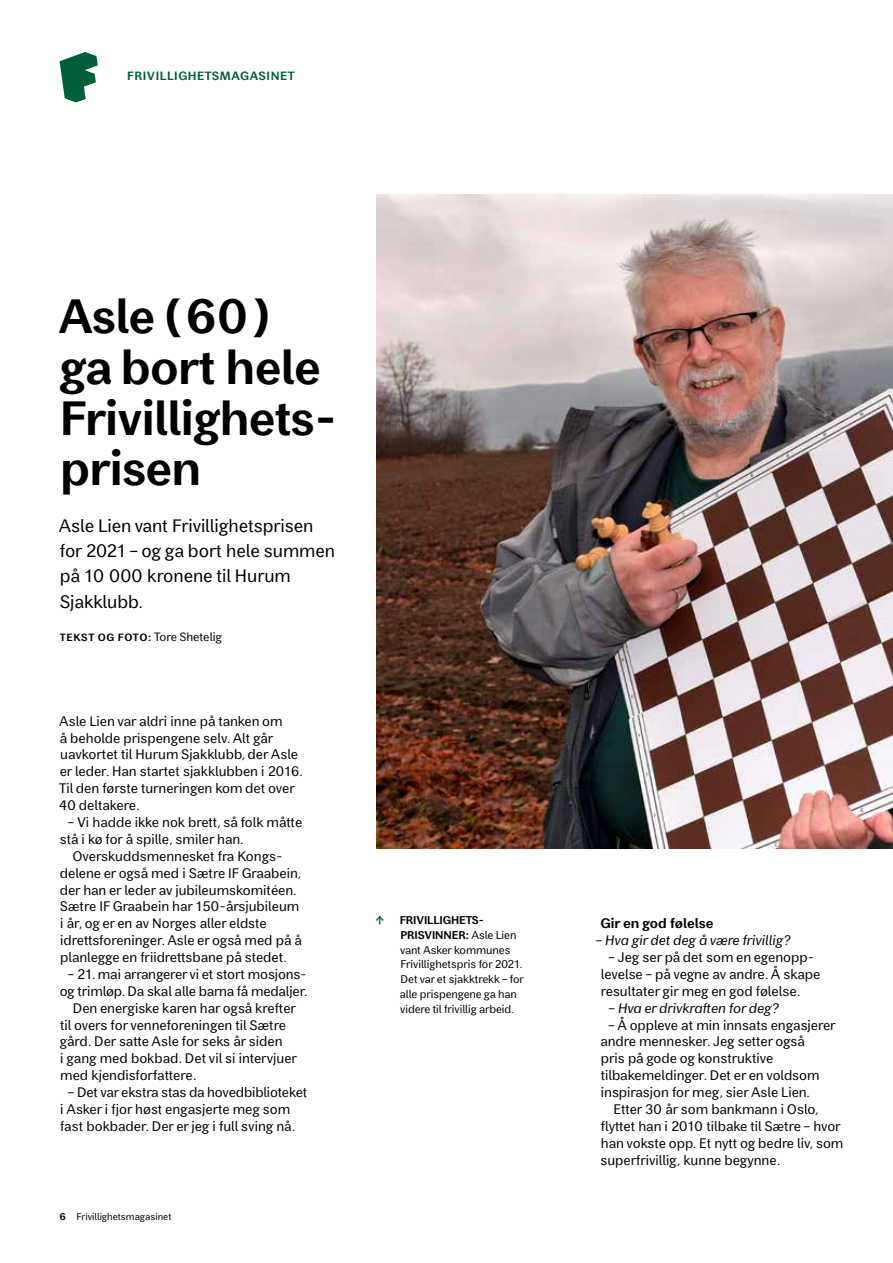
<style>
.page{position:relative;width:893px;height:1263px;background:#fff}
.page>*{position:absolute;margin:0;border:0;box-sizing:border-box;transform-origin:0 0}
.t1{font:700 48px/50.7px "Asker Sans";letter-spacing:-.015em;color:#000}
.t2{font:18px/25.3px "Asker Sans";color:#000}
.t3{font:13.8px/17px "Asker Sans";letter-spacing:-.01em;color:#000}
.t4{font:italic 13.8px "Asker Sans";color:#000}
.t5{font:700 13.8px "Asker Sans";color:#000}
.t6{font:700 12px "Asker Sans";letter-spacing:.05em;color:#005f3b}
.t7{font:11.25px/14.7px "Asker Sans";letter-spacing:-.005em;color:#000}
.t8{font:700 11.25px "Asker Sans";color:#005f3b}
.t9{font:700 10.5px "Asker Sans";letter-spacing:.06em;color:#000}
.t10{font:9.75px "Asker Sans";color:#000}
.s1{font-weight:400;font-size:12px}
.s2{font-weight:700}
</style>
<div class="page">
<img style="left:376px;top:194px;width:517px;height:654px">
<svg style="left:60px;top:52px;width:38px;height:50px"></svg>
<p class="t6" style="left:127px;top:69px;width:169px">FRIVILLIGHETSMAGASINET</p>
<h1 class="t1" style="left:59px;top:290px;width:281px">Asle (60)<br>ga bort hele<br>Frivillighets&shy;prisen</h1>
<h2 class="t2" style="left:59px;top:512px;width:278px">Asle Lien vant Frivillighetsprisen for 2021 – og ga bort hele summen på 10 000 kronene til Hurum<br>Sjakklubb.</h2>
<p class="t9" style="left:60px;top:631px;width:164px">TEKST OG FOTO: <span class="s1">Tore Shetelig</span></p>
<p class="t3" style="left:59px;top:712px;width:246px">Asle Lien var aldri inne på tanken om<br>å beholde prispengene selv. Alt går uavkortet til Hurum Sjakklubb, der Asle er leder. Han startet sjakklubben i 2016.<br>Til den første turneringen kom det over 40 deltakere.</p>
<p class="t3" style="left:67px;top:813px;width:237px">– Vi hadde ikke nok brett, så folk måtte</p>
<p class="t3" style="left:60px;top:830px;width:186px">stå i kø for å spille, smiler han.</p>
<p class="t3" style="left:72px;top:847px;width:209px">Overskuddsmennesket fra Kongs-</p>
<p class="t3" style="left:60px;top:864px;width:243px">delene er også med i Sætre IF Graabein,</p>
<p class="t3" style="left:60px;top:881px;width:239px">der han er leder av jubileumskomitéen.</p>
<p class="t3" style="left:60px;top:898px;width:241px">Sætre IF Graabein har 150-årsjubileum</p>
<p class="t3" style="left:60px;top:915px;width:208px">i år, og er en av Norges aller eldste</p>
<p class="t3" style="left:60px;top:931px;width:243px">idrettsforeninger. Asle er også med på å</p>
<p class="t3" style="left:60px;top:948px;width:228px">planlegge en friidrettsbane på stedet.</p>
<p class="t3" style="left:67px;top:965px;width:241px">– 21. mai arrangerer vi et stort mosjons-</p>
<p class="t3" style="left:60px;top:982px;width:250px">og trimløp. Da skal alle barna få medaljer.</p>
<p class="t3" style="left:73px;top:999px;width:225px">Den energiske karen har også krefter</p>
<p class="t3" style="left:60px;top:1016px;width:227px">til overs for venneforeningen til Sætre</p>
<p class="t3" style="left:60px;top:1033px;width:224px">gård. Der satte Asle for seks år siden</p>
<p class="t3" style="left:60px;top:1050px;width:238px">i gang med bokbad. Det vil si intervjuer</p>
<p class="t3" style="left:60px;top:1066px;width:138px">med kjendisforfattere.</p>
<p class="t3" style="left:60px;top:1083px;width:248px;text-indent:7px">– Det var ekstra stas da hovedbiblioteket i Asker i fjor høst engasjerte meg som fast bokbader. Der er jeg i full sving nå.</p>
<p class="t10" style="left:60px;top:1210px;width:113px"><span class="s2">6</span> Frivillighetsmagasinet</p>
<p class="t8" style="left:375px;top:913px;width:12px">↑</p>
<p class="t7" style="left:400px;top:912px;width:126px"><span class="s2">FRIVILLIGHETS-<br>PRISVINNER:</span> Asle Lien vant Asker kommunes<br>Frivillighetspris for 2021.<br>Det var et sjakktrekk – for alle prispengene ga han videre til frivillig arbeid.</p>
<p class="t5" style="left:600px;top:915px;width:115px">Gir en god følelse</p>
<p class="t4" style="left:595px;top:932px;width:198px">– Hva gir det deg å være frivillig?</p>
<p class="t3" style="left:601px;top:948px;width:221px;text-indent:7px">– Jeg ser på det som en egenopp&shy;levelse– på vegne av andre. Å skape resultater gir meg en god følelse.</p>
<p class="t4" style="left:607px;top:999px;width:174px">– Hva er drivkraften for deg?</p>
<p class="t3" style="left:600px;top:1016px;width:237px;text-indent:7px">– Å oppleve at min innsats engasjerer andre mennesker. Jeg setter også<br>pris på gode og konstruktive tilbakemeldinger. Det er en voldsom inspirasjon for meg, sier Asle Lien.</p>
<p class="t3" style="left:600px;top:1100px;width:245px;text-indent:13px">Etter 30 år som bankmann i Oslo, flyttet han i 2010 tilbake til Sætre – hvor han vokste opp. Et nytt og bedre liv, som superfrivillig, kunne begynne.</p>
</div>
